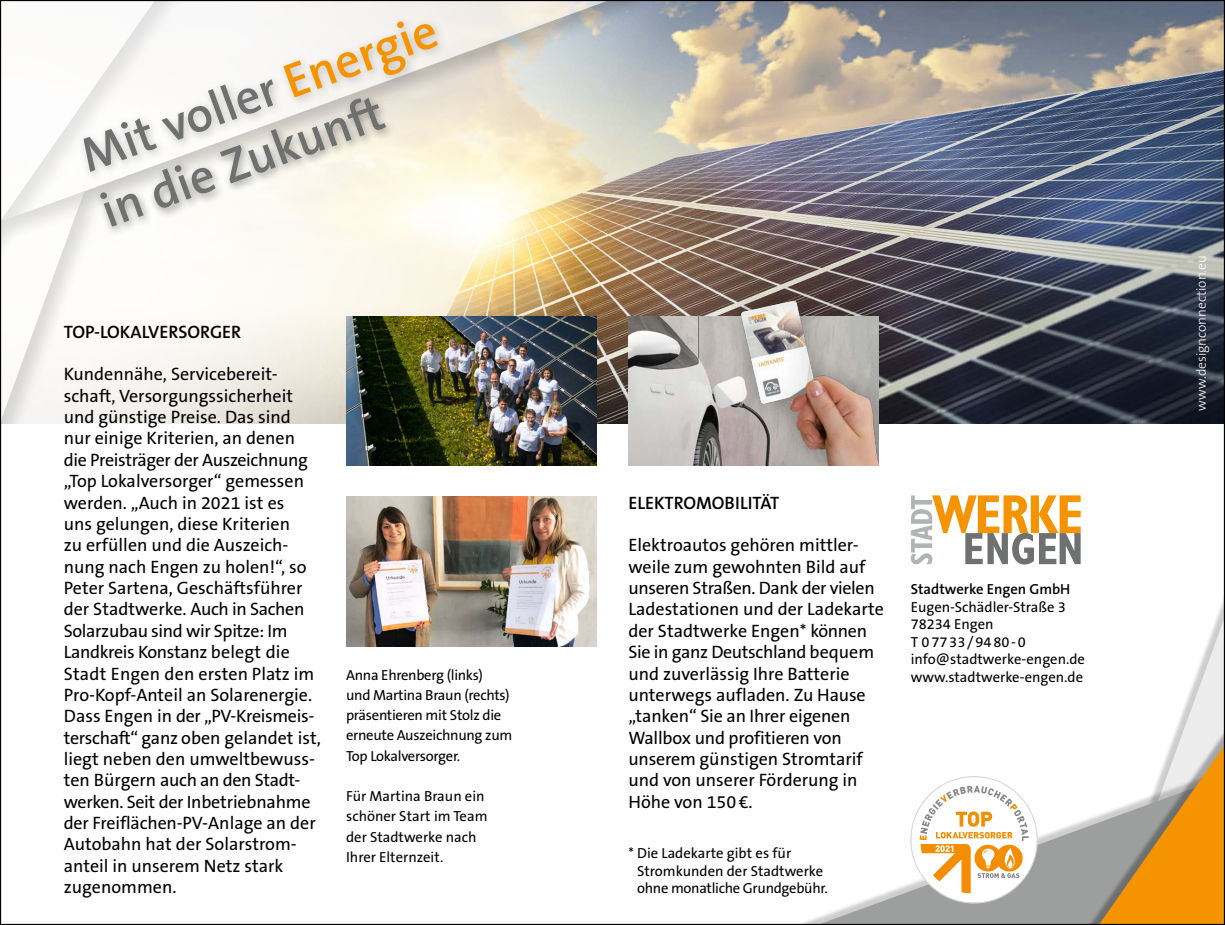
<style>
.page{position:relative;width:1225px;height:925px;background:#fff}
.page>*{position:absolute;margin:0;border:0;box-sizing:border-box;transform-origin:0 0}
.t1{font:600 49.27px "The Sans DC B6";color:#6f7070}
.t2{font:18px/21.4px "The Sans DC B5 Plain";color:#000}
.t3{font:600 18px "The Sans DC B6";color:#000}
.t4{font:14.62px/17.6px "The Sans DC B5 Plain";color:#000}
.t5{font:14.62px/20.2px "The Sans DC B5 Plain";letter-spacing:-.02em;color:#000}
.t6{font:600 14.62px "The Sans DC B6";color:#000}
.t7{font:300 13.5px "The Sans DC B3";color:#fff}
.s1{color:#f59400}
</style>
<div class="page">
<img style="left:211px;top:2px;width:1012px;height:421px">
<div style="left:0;top:0;width:211px;height:429px;background:#000;opacity:.3"></div>
<svg style="left:106px;top:243px;width:83px;height:165px"></svg>
<div style="left:0;top:0;width:655px;height:243px;background:#000;opacity:.4"></div>
<svg style="left:2px;top:2px;width:632px;height:220px"></svg>
<div style="left:0;top:188px;width:106px;height:235px;background:#000;opacity:.4"></div>
<svg style="left:2px;top:191px;width:82px;height:232px"></svg>
<svg style="left:817px;top:829px;width:243px;height:94px"></svg>
<div style="left:1060px;top:680px;width:165px;height:245px;background:#000;opacity:.3"></div>
<svg style="left:1098px;top:617px;width:125px;height:306px"></svg>
<svg style="left:910px;top:495px;width:170px;height:69px"></svg>
<img style="left:628px;top:317px;width:75px;height:149px">
<img style="left:703px;top:295px;width:176px;height:171px">
<svg style="left:910px;top:776px;width:127px;height:127px"></svg>
<img style="left:346px;top:496px;width:250px;height:150px">
<div style="left:95px;top:93px;width:301px;height:144px;background:#000;opacity:.4"></div>
<div style="left:78px;top:16px;width:370px;height:166px;background:#6f7070;opacity:.4"></div>
<img style="left:346px;top:316px;width:250px;height:150px">
<h1 class="t1" style="left:74px;top:133px;width:377px;rotate:-20deg">Mit voller <span class="s1">Energie</span></h1>
<h1 class="t1" style="left:94px;top:188px;width:298px;rotate:-20deg">in die Zukunft</h1>
<p class="t3" style="left:64px;top:322px;width:179px">TOP-LOKALVERSORGER</p>
<p class="t2" style="left:64px;top:364px;width:259px">Kundennähe, Servicebereit&shy;schaft, Versorgungssicherheit und günstige Preise. Das sind nur einige Kriterien, an denen die Preisträger der Auszeichnung „Top Lokalversorger“ gemessen werden. „Auch in 2021 ist es<br>uns gelungen, diese Kriterien<br>zu erfüllen und die Auszeich&shy;nung nach Engen zu holen!“, so<br>Peter Sartena, Geschäftsführer der Stadtwerke. Auch in Sachen<br>Solarzubau sind wir Spitze: Im<br>Landkreis Konstanz belegt die<br>Stadt Engen den ersten Platz im<br>Pro-Kopf-Anteil an Solarenergie.<br>Dass Engen in der „PV-Kreismeis&shy;terschaft“ ganz oben gelandet ist, liegt neben den umweltbewuss&shy;ten Bürgern auch an den Stadt&shy;werken. Seit der Inbetriebnahme der Freiflächen-PV-Anlage an der<br>Autobahn hat der Solarstrom&shy;anteil in unserem Netz stark zugenommen.</p>
<p class="t5" style="left:346px;top:665px;width:168px">Anna Ehrenberg (links)<br>und Martina Braun (rechts) präsentieren mit Stolz die erneute Auszeichnung zum<br>Top Lokalversorger.</p>
<p class="t4" style="left:346px;top:786px;width:143px;line-height:20.2px">Für Martina Braun ein schöner Start im Team der Stadtwerke nach<br>Ihrer Elternzeit.</p>
<p class="t3" style="left:628px;top:493px;width:153px">ELEKTROMOBILITÄT</p>
<p class="t2" style="left:628px;top:535px;width:257px">Elektroautos gehören mittler&shy;weile zum gewohnten Bild auf unseren Straßen. Dank der vielen<br>Ladestationen und der Ladekarte der Stadtwerke Engen* können<br>Sie in ganz Deutschland bequem und zuverlässig Ihre Batterie unterwegs aufladen. Zu Hause „tanken“ Sie an Ihrer eigenen<br>Wallbox und profitieren von unserem günstigen Stromtarif und von unserer Förderung in<br>Höhe von 150€.</p>
<p class="t4" style="left:637px;top:845px;width:192px;text-indent:-9px">* Die Ladekarte gibt es für<br>Stromkunden der Stadtwerke ohne monatliche Grundgebühr.</p>
<p class="t6" style="left:910px;top:581px;width:161px">Stadtwerke Engen GmbH</p>
<p class="t4" style="left:910px;top:598px;width:176px">Eugen-Schädler-Straße 3<br>78234 Engen<br>T 07733/9480-0 info@stadtwerke-engen.de www.stadtwerke-engen.de</p>
<p class="t7" style="left:1194px;top:411px;width:157px;rotate:-90deg">www.designconnection.eu</p>
</div>
